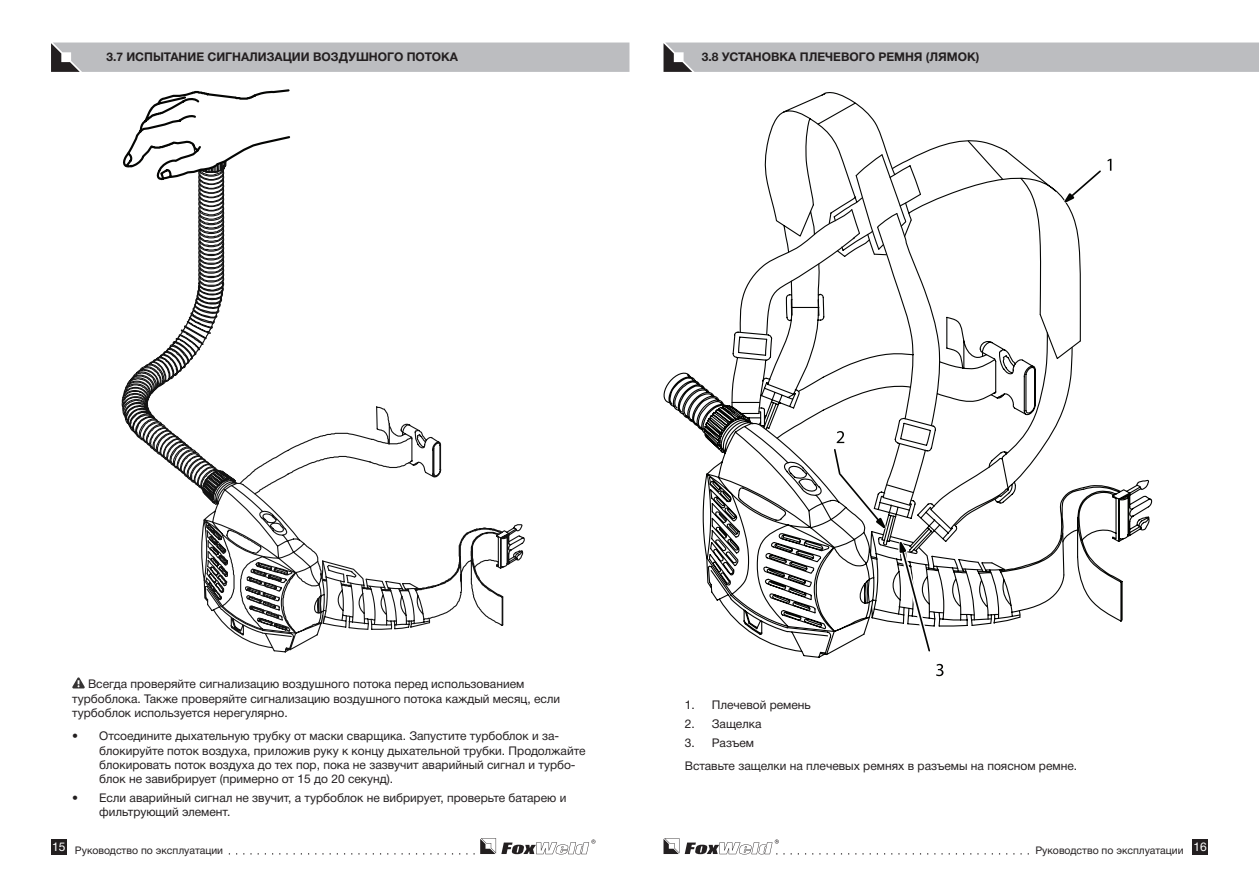
<style>
.page{position:relative;width:1259px;height:893px;background:#fff}
.page>*{position:absolute;margin:0;border:0;box-sizing:border-box;transform-origin:0 0}
.t1{font:12px/14.4px "Helvetica Neue Cyr";color:#231f20}
.t2{font:700 12px "Helvetica Neue Cyr";color:#231f20}
.t3{font:12px "Helvetica Neue Cyr";color:#fff}
.t4{font:10.5px "Helvetica Neue Cyr";color:#231f20}
</style>
<div class="page">
<svg style="left:229px;top:838px;width:366px;height:16px"></svg>
<svg style="left:663px;top:838px;width:366px;height:16px"></svg>
<div style="left:51px;top:839px;width:16px;height:15px;background:#231f20"></div>
<div style="left:1192px;top:839px;width:16px;height:15px;background:#231f20"></div>
<div style="left:51px;top:43px;width:578px;height:29px;background:#bcbdc0"></div>
<svg style="left:72px;top:677px;width:13px;height:11px"></svg>
<svg style="left:230px;top:630px;width:90px;height:23px"></svg>
<svg style="left:201px;top:406px;width:324px;height:224px"></svg>
<svg style="left:495px;top:562px;width:5px;height:4px"></svg>
<svg style="left:121px;top:89px;width:177px;height:417px"></svg>
<div style="left:663px;top:43px;width:596px;height:29px;background:#bcbdc0"></div>
<svg style="left:663px;top:372px;width:68px;height:178px"></svg>
<svg style="left:705px;top:476px;width:284px;height:182px"></svg>
<svg style="left:731px;top:158px;width:422px;height:466px"></svg>
<svg style="left:731px;top:92px;width:351px;height:438px"></svg>
<svg style="left:1058px;top:159px;width:53px;height:49px"></svg>
<svg style="left:936px;top:664px;width:7px;height:12px"></svg>
<svg style="left:829px;top:431px;width:105px;height:223px"></svg>
<p class="t2" style="left:106px;top:51px;width:353px">3.7 ИСПЫТАНИЕ СИГНАЛИЗАЦИИ ВОЗДУШНОГО ПОТОКА</p>
<p class="t2" style="left:702px;top:51px;width:279px">3.8 УСТАНОВКА ПЛЕЧЕВОГО РЕМНЯ (ЛЯМОК)</p>
<p class="t1" style="left:72px;top:677px;width:489px;text-indent:16px">Всегда проверяйте сигнализацию воздушного потока перед использованием турбоблока. Также проверяйте сигнализацию воздушного потока каждый месяц, если турбоблок используется нерегулярно.</p>
<p class="t1" style="left:99px;top:729px;width:488px;text-indent:-27px">• Отсоедините дыхательную трубку от маски сварщика. Запустите турбоблок и за&shy;блокируйте поток воздуха, приложив руку к концу дыхательной трубки. Продолжайте блокировать поток воздуха до тех пор, пока не зазвучит аварийный сигнал и турбо&shy;блок не завибрирует (примерно от 15 до 20 секунд).</p>
<p class="t1" style="left:99px;top:791px;width:468px;text-indent:-27px">• Если аварийный сигнал не звучит, а турбоблок не вибрирует, проверьте батарею и фильтрующий элемент.</p>
<p class="t1" style="left:685px;top:698px;width:128px">1. Плечевой ремень</p>
<p class="t1" style="left:685px;top:717px;width:78px">2. Защелка</p>
<p class="t1" style="left:685px;top:731px;width:394px;line-height:23px">3. Разъем<br>Вставьте защелки на плечевых ремнях в разъемы на поясном ремне.</p>
<p class="t3" style="left:52px;top:840px;width:15px">15</p>
<p class="t3" style="left:1193px;top:840px;width:15px">16</p>
<p class="t4" style="left:75px;top:845px;width:150px">Руководство по эксплуатации</p>
<p class="t4" style="left:1035px;top:845px;width:150px">Руководство по эксплуатации</p>
</div>
